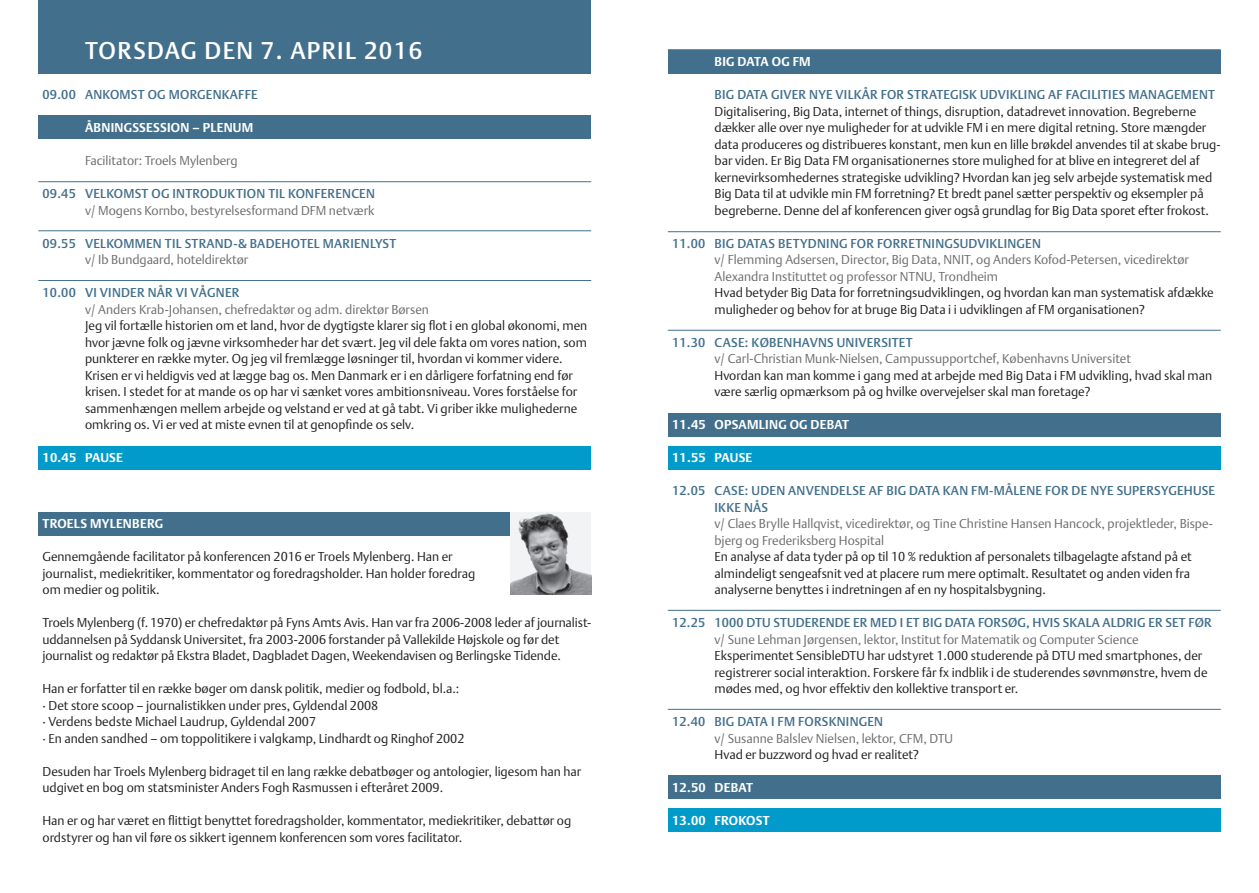
<style>
.page{position:relative;width:1259px;height:893px;background:#fff}
.page>*{position:absolute;margin:0;border:0;box-sizing:border-box;transform-origin:0 0}
.t1{font:24px "DTL Argo T Medium";letter-spacing:.06em;color:#fff}
.Brød2010{font:12.75px/16.5px "DTL Argo T Light";color:#231f20}
.Brød_bold_2010{font:12.75px/16.5px "DTL Argo T Medium";letter-spacing:.02em;color:#426f8b}
.navn{font:12.75px/16.5px "DTL Argo T Light";color:#6c6d70}
.navn-2{font:12.75px/16.5px "DTL Argo T Light";color:#231f20}
.Brød2010-2{font:12.75px/16.5px "DTL Argo T Light";color:#6c6d70}
.Brød_bold_hvis{font:700 12.75px "DTL Argo T";letter-spacing:.02em;color:#fff}
</style>
<div class="page">
<div style="left:38px;top:0;width:553px;height:73px;background:#426f8b"></div>
<div style="left:38px;top:446px;width:553px;height:24px;background:#009bca"></div>
<div style="left:668px;top:446px;width:552px;height:24px;background:#009bca"></div>
<div style="left:668px;top:808px;width:552px;height:24px;background:#009bca"></div>
<div style="left:38px;top:116px;width:553px;height:23px;background:#426f8b"></div>
<div style="left:668px;top:50px;width:552px;height:23px;background:#426f8b"></div>
<div style="left:668px;top:413px;width:552px;height:24px;background:#426f8b"></div>
<div style="left:668px;top:776px;width:552px;height:23px;background:#426f8b"></div>
<hr style="left:38px;top:231px;width:553px;height:1px;background:#426f8b">
<hr style="left:38px;top:280px;width:553px;height:1px;background:#426f8b">
<hr style="left:38px;top:181px;width:553px;height:1px;background:#426f8b">
<hr style="left:668px;top:49px;width:552px;height:1px;background:#426f8b">
<hr style="left:668px;top:231px;width:552px;height:1px;background:#426f8b">
<hr style="left:668px;top:330px;width:552px;height:1px;background:#426f8b">
<hr style="left:668px;top:610px;width:552px;height:1px;background:#426f8b">
<hr style="left:668px;top:709px;width:552px;height:1px;background:#426f8b">
<div style="left:38px;top:512px;width:553px;height:23px;background:#426f8b"></div>
<svg style="left:510px;top:512px;width:81px;height:82px"></svg>
<p class="t1" style="left:85px;top:36px;width:339px">TORSDAG DEN 7. APRIL 2016</p>
<p class="Brød_bold_2010" style="left:43px;top:86px;width:217px">09.00 ANKOMST OG MORGENKAFFE</p>
<p class="Brød_bold_hvis" style="left:85px;top:120px;width:170px">ÅBNINGSSESSION – PLENUM</p>
<p class="navn" style="left:85px;top:152px;width:154px">Facilitator: Troels Mylenberg</p>
<p class="Brød_bold_2010" style="left:43px;top:185px;width:334px">09.45 VELKOMST OG INTRODUKTION TIL KONFERENCEN</p>
<p class="navn" style="left:85px;top:202px;width:291px">v/ Mogens Kornbo, bestyrelsesformand DFM netværk</p>
<p class="Brød_bold_2010" style="left:43px;top:235px;width:355px">09.55 VELKOMMEN TIL STRAND-&amp; BADEHOTEL MARIENLYST</p>
<p class="navn" style="left:85px;top:251px;width:165px">v/ Ib Bundgaard, hoteldirektør</p>
<p class="Brød_bold_2010" style="left:43px;top:284px;width:198px">10.00 VI VINDER NÅR VI VÅGNER</p>
<p class="Brød2010-2" style="left:85px;top:301px;width:345px">v/ Anders Krab-Johansen, chefredaktør og adm. direktør Børsen</p>
<p class="Brød2010" style="left:85px;top:317px;width:504px">Jeg vil fortælle historien om et land, hvor de dygtigste klarer sig flot i en global økonomi, men hvor jævne folk og jævne virksomheder har det svært. Jeg vil dele fakta om vores nation, som punkterer en række myter. Og jeg vil fremlægge løsninger til, hvordan vi kommer videre.<br>Krisen er vi heldigvis ved at lægge bag os. Men Danmark er i en dårligere forfatning end før krisen. I stedet for at mande os op har vi sænket vores ambitionsniveau. Vores forståelse for sammenhængen mellem arbejde og velstand er ved at gå tabt. Vi griber ikke mulighederne omkring os. Vi er ved at miste evnen til at genopfinde os selv.</p>
<p class="Brød_bold_hvis" style="left:43px;top:450px;width:82px">10.45 PAUSE</p>
<p class="Brød_bold_hvis" style="left:43px;top:516px;width:122px">TROELS MYLENBERG</p>
<p class="Brød2010" style="left:43px;top:548px;width:434px">Gennemgående facilitator på konferencen 2016 er Troels Mylenberg. Han er journalist, mediekritiker, kommentator og foredragsholder. Han holder foredrag om medier og politik.</p>
<p class="Brød2010" style="left:43px;top:614px;width:548px">Troels Mylenberg (f. 1970) er chefredaktør på Fyns Amts Avis. Han var fra 2006-2008 leder af journalist-- uddannelsen på Syddansk Universitet, fra 2003-2006 forstander på Vallekilde Højskole og før det journalist og redaktør på Ekstra Bladet, Dagbladet Dagen, Weekendavisen og Berlingske Tidende.</p>
<p class="Brød2010" style="left:43px;top:680px;width:418px">Han er forfatter til en række bøger om dansk politik, medier og fodbold, bl.a.:</p>
<p class="Brød2010" style="left:43px;top:697px;width:337px">· Det store scoop – journalistikken under pres, Gyldendal 2008</p>
<p class="Brød2010" style="left:43px;top:713px;width:275px">· Verdens bedste Michael Laudrup, Gyldendal 2007</p>
<p class="Brød2010" style="left:43px;top:730px;width:423px">· En anden sandhed – om toppolitikere i valgkamp, Lindhardt og Ringhof 2002</p>
<p class="Brød2010" style="left:43px;top:763px;width:540px">Desuden har Troels Mylenberg bidraget til en lang række debatbøger og antologier, ligesom han har udgivet en bog om statsminister Anders Fogh Rasmussen i efteråret 2009.</p>
<p class="Brød2010" style="left:43px;top:812px;width:530px">Han er og har været en flittigt benyttet foredragsholder, kommentator, mediekritiker, debattør og ordstyrer og han vil føre os sikkert igennem konferencen som vores facilitator.</p>
<p class="Brød_bold_hvis" style="left:714px;top:54px;width:98px">BIG DATA OG FM</p>
<p class="Brød_bold_2010" style="left:714px;top:86px;width:502px">BIG DATA GIVER NYE VILKÅR FOR STRATEGISK UDVIKLING AF FACILITIES MANAGEMENT</p>
<p class="Brød2010" style="left:714px;top:103px;width:507px">Digitalisering, Big Data, internet of things, disruption, datadrevet innovation. Begreberne dækker alle over nye muligheder for at udvikle FM i en mere digital retning. Store mængder data produceres og distribueres konstant, men kun en lille brøkdel anvendes til at skabe brug&shy;bar viden. Er Big Data FM organisationernes store mulighed for at blive en integreret del af kernevirksomhedernes strategiske udvikling? Hvordan kan jeg selv arbejde systematisk med Big Data til at udvikle min FM forretning? Et bredt panel sætter perspektiv og eksempler på begreberne. Denne del af konferencen giver også grundlag for Big Data sporet efter frokost.</p>
<p class="Brød_bold_2010" style="left:672px;top:235px;width:370px">11.00 BIG DATAS BETYDNING FOR FORRETNINGSUDVIKLINGEN</p>
<p class="Brød2010-2" style="left:714px;top:251px;width:476px">v/ Flemming Adsersen, Director, Big Data, NNIT, og Anders Kofod-Petersen, vicedirektør<br>Alexandra Instituttet og professor NTNU, Trondheim</p>
<p class="Brød2010" style="left:714px;top:284px;width:501px">Hvad betyder Big Data for forretningsudviklingen, og hvordan kan man systematisk afdække muligheder og behov for at bruge Big Data i i udviklingen af FM organisationen?</p>
<p class="Brød_bold_2010" style="left:672px;top:334px;width:242px">11.30 CASE: KØBENHAVNS UNIVERSITET</p>
<p class="navn" style="left:714px;top:350px;width:418px">v/ Carl-Christian Munk-Nielsen, Campussupportchef, Københavns Universitet</p>
<p class="Brød2010" style="left:714px;top:367px;width:499px">Hvordan kan man komme i gang med at arbejde med Big Data i FM udvikling, hvad skal man være særlig opmærksom på og hvilke overvejelser skal man foretage?</p>
<p class="Brød_bold_hvis" style="left:672px;top:417px;width:178px">11.45 OPSAMLING OG DEBAT</p>
<p class="Brød_bold_hvis" style="left:672px;top:450px;width:82px">11.55 PAUSE</p>
<p class="Brød_bold_2010" style="left:714px;top:482px;width:502px;text-indent:-43px">12.05 CASE: UDEN ANVENDELSE AF BIG DATA KAN FM-MÅLENE FOR DE NYE SUPERSYGEHUSE<br>IKKE NÅS</p>
<p class="navn" style="left:714px;top:515px;width:500px">v/ Claes Brylle Hallqvist, vicedirektør, og Tine Christine Hansen Hancock, projektleder, Bispe&shy;bjerg og Frederiksberg Hospital</p>
<p class="navn-2" style="left:714px;top:548px;width:479px">En analyse af data tyder på op til 10 % reduktion af personalets tilbagelagte afstand på et almindeligt sengeafsnit ved at placere rum mere optimalt. Resultatet og anden viden fra analyserne benyttes i indretningen af en ny hospitalsbygning.</p>
<p class="Brød_bold_2010" style="left:672px;top:614px;width:541px">12.25 1000 DTU STUDERENDE ER MED I ET BIG DATA FORSØG, HVIS SKALA ALDRIG ER SET FØR</p>
<p class="navn" style="left:714px;top:631px;width:426px">v/ Sune Lehman Jørgensen, lektor, Institut for Matematik og Computer Science</p>
<p class="Brød2010" style="left:714px;top:647px;width:495px">Eksperimentet SensibleDTU har udstyret 1.000 studerende på DTU med smartphones, der registrerer social interaktion. Forskere får fx indblik i de studerendes søvnmønstre, hvem de mødes med, og hvor effektiv den kollektive transport er.</p>
<p class="Brød_bold_2010" style="left:672px;top:713px;width:213px">12.40 BIG DATA I FM FORSKNINGEN</p>
<p class="navn" style="left:714px;top:730px;width:240px">v/ Susanne Balslev Nielsen, lektor, CFM, DTU</p>
<p class="Brød2010" style="left:714px;top:746px;width:206px">Hvad er buzzword og hvad er realitet?</p>
<p class="Brød_bold_hvis" style="left:672px;top:780px;width:82px">12.50 DEBAT</p>
<p class="Brød_bold_hvis" style="left:672px;top:813px;width:99px">13.00 FROKOST</p>
</div>
